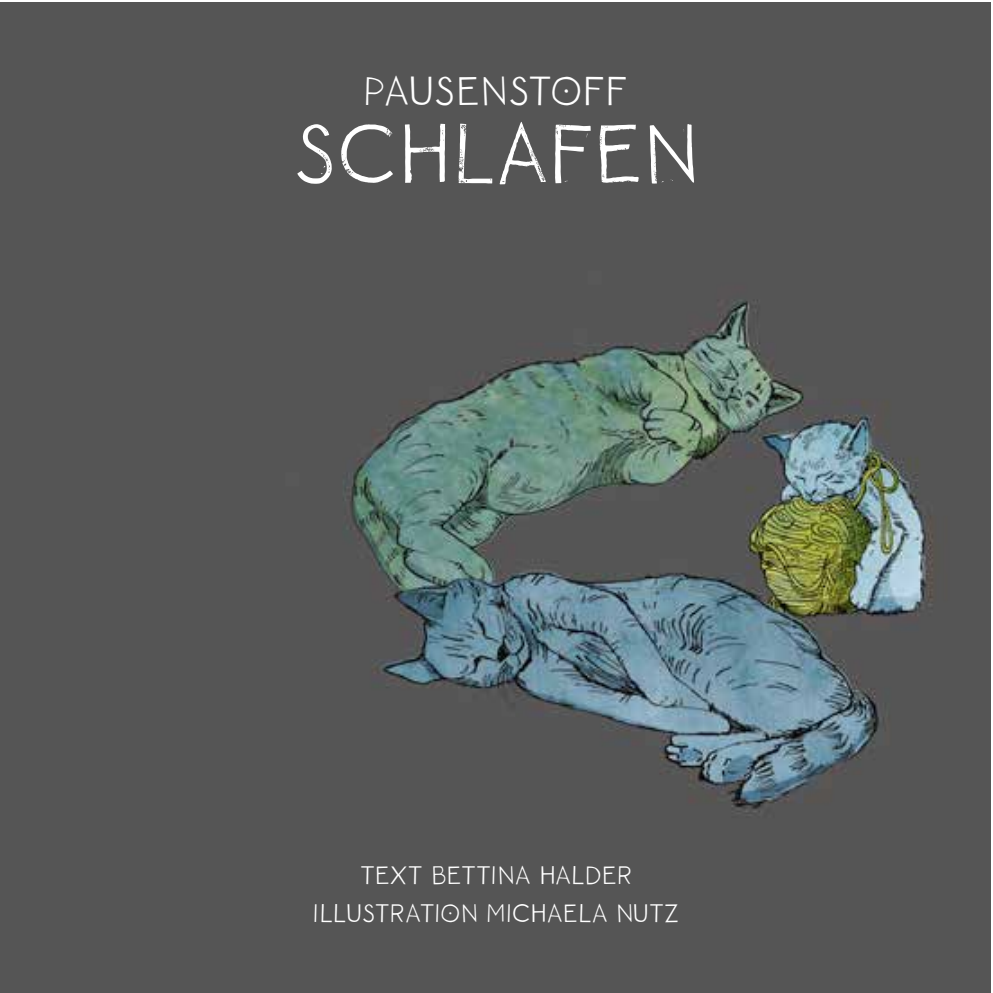
<style>
.page{position:relative;width:993px;height:993px;background:#fff}
.page>*{position:absolute;margin:0;border:0;box-sizing:border-box;transform-origin:0 0}
.t1{font:82.5px "NCO Potatoe Rough";color:#fff}
.t2{font:40px "NCO Potatoe Clean";letter-spacing:.005em;color:#fff}
.t3{font:25px/37.8px "NCO Potatoe Clean";letter-spacing:.01em;color:#fff;text-align:center}
</style>
<div class="page">
<img style="left:0;top:2px;width:990px;height:990px">
<h2 class="t2" style="left:364px;top:65px;width:266px">PAUSENSTOFF</h2>
<h1 class="t1" style="left:293px;top:100px;width:408px">SCHLAFEN</h1>
<p class="t3" style="left:313px;top:855px;width:367px">TEXT BETTINA HALDER<br>ILLUSTRATION MICHAELA NUTZ</p>
</div>
